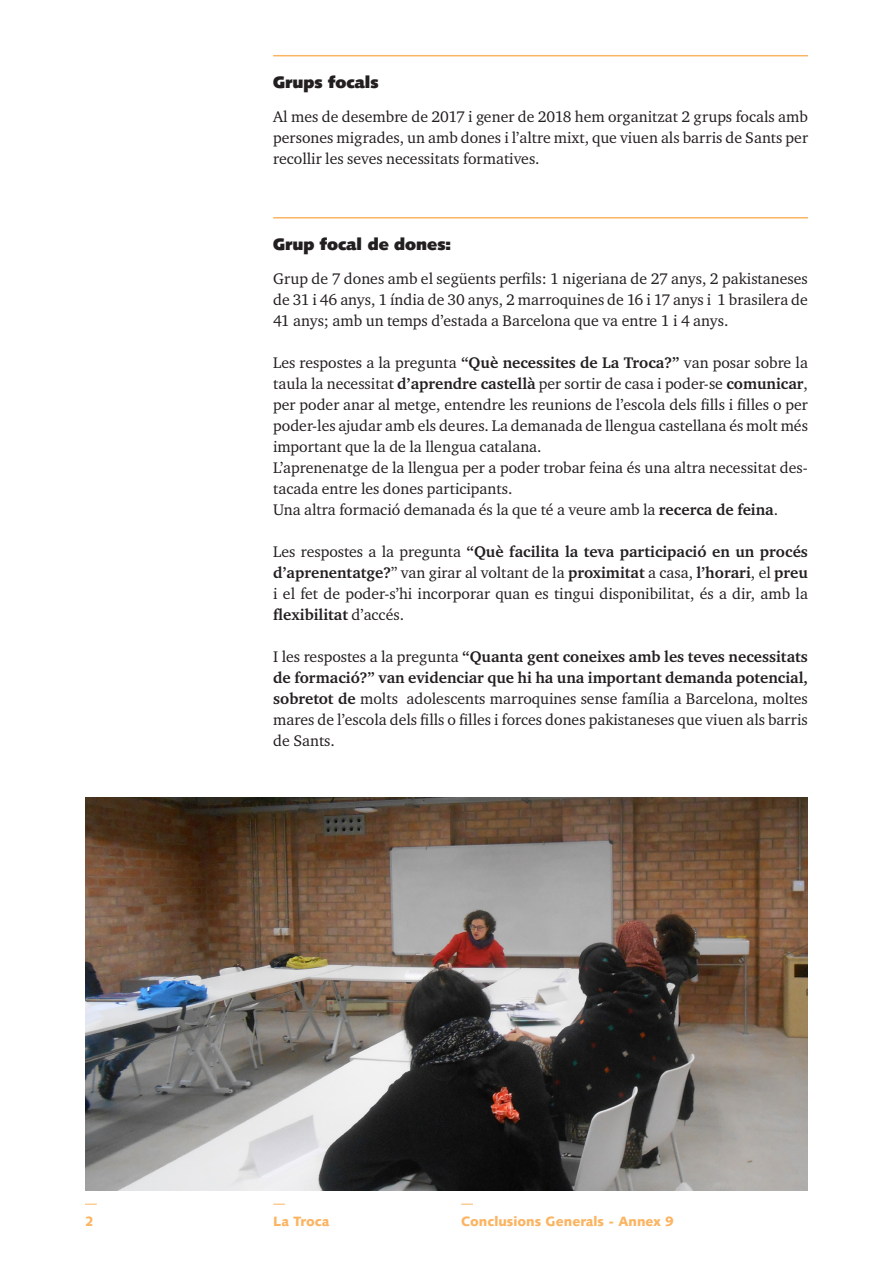
<style>
.page{position:relative;width:893px;height:1263px;background:#fff}
.page>*{position:absolute;margin:0;border:0;box-sizing:border-box;transform-origin:0 0}
.Subcapitols{font:900 16.5px "Syntax LT Std";color:#231f20}
.Text{font:15.75px/21px "Charter ITC";color:#231f20;text-align:justify}
.Subcapitols-2{font:900 13.5px "Syntax LT Std";color:#fbb462}
.s1{font-weight:700}
</style>
<div class="page">
<svg style="left:85px;top:1204px;width:12px;height:1px"></svg>
<svg style="left:273px;top:1204px;width:12px;height:1px"></svg>
<svg style="left:461px;top:1204px;width:12px;height:1px"></svg>
<hr style="left:273px;top:55px;width:535px;height:1px;background:#fbb462">
<hr style="left:273px;top:217px;width:535px;height:1px;background:#fbb462">
<img style="left:85px;top:797px;width:723px;height:394px">
<p class="Subcapitols" style="left:273px;top:73px;width:107px">Grups focals</p>
<p class="Text" style="left:273px;top:106px;width:536px">Al mes de desembre de 2017 i gener de 2018 hem organitzat 2 grups focals amb persones migrades, un amb dones i l’altre mixt, que viuen als barris de Sants per recollir les seves necessitats formatives.</p>
<p class="Subcapitols" style="left:273px;top:235px;width:179px">Grup focal de dones:</p>
<p class="Text" style="left:273px;top:268px;width:536px">Grup de 7 dones amb el següents perfils: 1 nigeriana de 27 anys, 2 pakistaneses de 31 i 46 anys, 1 índia de 30 anys, 2 marroquines de 16 i 17 anys i 1 brasilera de 41 anys; amb un temps d’estada a Barcelona que va entre 1 i 4 anys.</p>
<p class="Text" style="left:273px;top:352px;width:536px">Les respostes a la pregunta <span class="s1">“Què necessites de La Troca?”</span> van posar sobre la taula la necessitat <span class="s1">d’aprendre castellà</span> per sortir de casa i poder-se <span class="s1">comunicar</span>, per poder anar al metge, entendre les reunions de l’escola dels fills i filles o per poder-les ajudar amb els deures. La demanada de llengua castellana és molt més important que la de la llengua catalana.</p>
<p class="Text" style="left:273px;top:457px;width:536px">L’aprenenatge de la llengua per a poder trobar feina és una altra necessitat des&shy;tacada entre les dones participants.</p>
<p class="Text" style="left:273px;top:499px;width:506px">Una altra formació demanada és la que té a veure amb la <span class="s1">recerca de feina</span>.</p>
<p class="Text" style="left:273px;top:541px;width:536px">Les respostes a la pregunta <span class="s1">“Què facilita la teva participació en un procés d’aprenentatge?</span>” van girar al voltant de la <span class="s1">proximitat</span> a casa, <span class="s1">l’horari</span>, el <span class="s1">preu </span>i el fet de poder-s’hi incorporar quan es tingui disponibilitat, és a dir, amb la <span class="s1">flexibilitat</span> d’accés.</p>
<p class="Text" style="left:273px;top:646px;width:536px">I les respostes a la pregunta <span class="s1">“Quanta gent coneixes amb les teves necessitats de formació?” van evidenciar que hi ha una important demanda potencial, sobretot de</span> molts adolescents marroquines sense família a Barcelona, moltes mares de l’escola dels fills o filles i forces dones pakistaneses que viuen als barris de Sants.</p>
<p class="Subcapitols-2" style="left:85px;top:1214px;width:10px">2</p>
<p class="Subcapitols-2" style="left:273px;top:1214px;width:58px">La Troca</p>
<p class="Subcapitols-2" style="left:461px;top:1214px;width:214px">Conclusions Generals - Annex 9</p>
</div>
